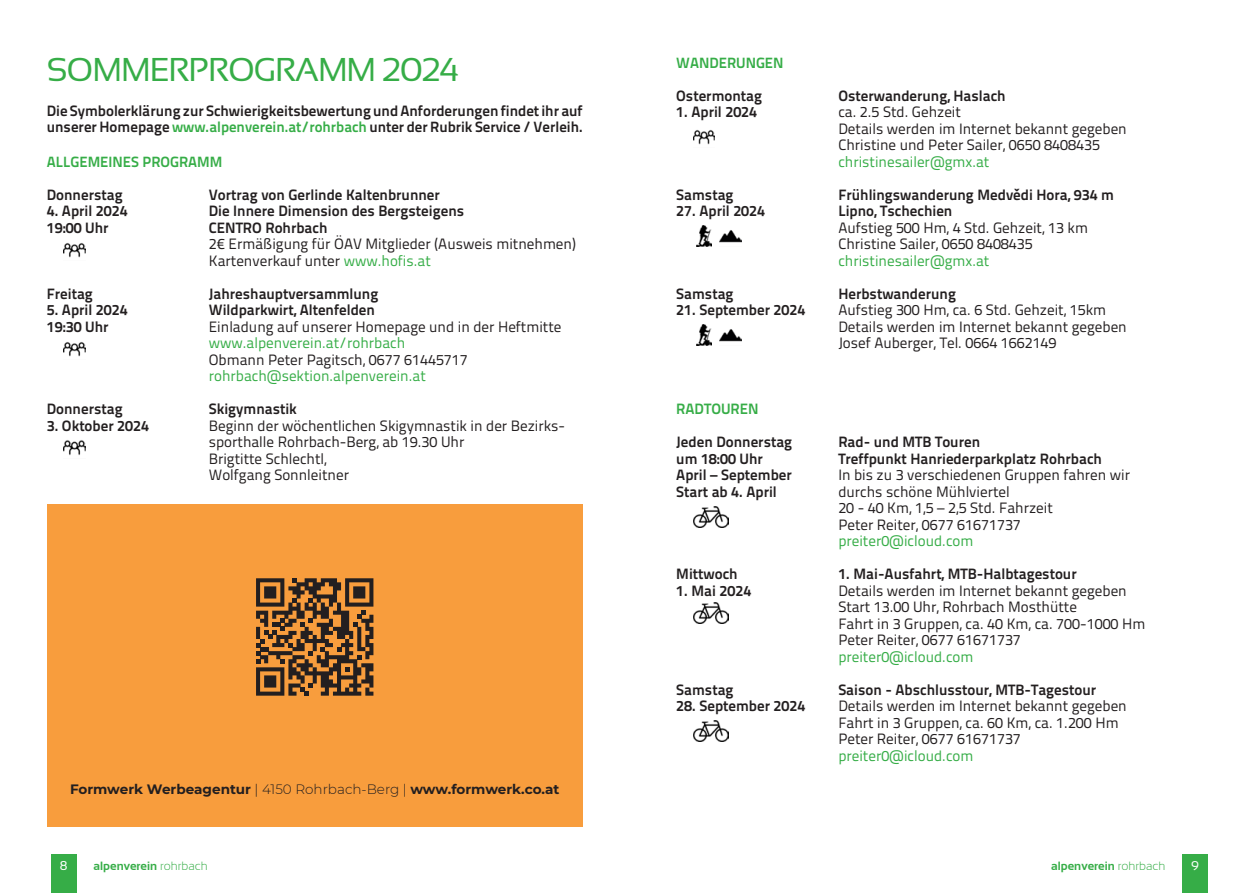
<style>
.page{position:relative;width:1259px;height:893px;background:#fff}
.page>*{position:absolute;margin:0;border:0;box-sizing:border-box;transform-origin:0 0}
.headline_gruen_22pt{font:33px "Sansation";letter-spacing:-.03em;color:#36ad47}
.reinleser_10pt{font:15px/16.5px "Titillium Text 22 L";color:#231f20}
.reinleser_10pt-2{font:700 15px "Titillium Text 22 L";color:#231f20}
.fliesstext_10pt{font:15px "Titillium Text 22 L";color:#231f20}
.fliesstext_10pt-2{font:700 15px "Titillium Text 22 L";color:#231f20}
.reinleser_10pt-3{font:15px "Titillium Text 22 L";color:#36ad47}
.fliesstext_10pt-3{font:15px "Titillium Text 22 L";color:#36ad47}
.fliesstext_10pt-4{font:700 15px "Titillium Text 22 L";color:#36ad47}
.reinleser_10pt-4{font:700 14.85px "Titillium Text 22 L";color:#231f20}
.reinleser_10pt-5{font:700 14.85px "Titillium Text 22 L";color:#36ad47}
.t1{font:700 13.65px "Montserrat";letter-spacing:-.005em;color:#231f20}
.t2{font:12.75px "Sansation";color:#fff}
.t3{font:700 12px "Sansation";color:#36ad47}
.s1{font-size:15px}
.s2{color:#36ad47}
.s3{font-weight:300}
</style>
<div class="page">
<div style="left:51px;top:855px;width:26px;height:38px;background:#36ad47"></div>
<div style="left:1182px;top:855px;width:26px;height:38px;background:#36ad47"></div>
<div style="left:47px;top:504px;width:536px;height:322px;background:#f89d3d"></div>
<svg style="left:256px;top:578px;width:117px;height:118px"></svg>
<img style="left:693px;top:130px;width:21px;height:15px">
<img style="left:64px;top:342px;width:21px;height:15px">
<img style="left:64px;top:440px;width:21px;height:15px">
<img style="left:64px;top:243px;width:21px;height:15px">
<img style="left:696px;top:225px;width:15px;height:22px">
<img style="left:720px;top:230px;width:21px;height:13px">
<img style="left:696px;top:325px;width:15px;height:21px">
<img style="left:720px;top:329px;width:21px;height:13px">
<img style="left:693px;top:506px;width:35px;height:21px">
<img style="left:693px;top:602px;width:35px;height:21px">
<img style="left:693px;top:720px;width:35px;height:22px">
<p class="headline_gruen_22pt" style="left:47px;top:51px;width:414px">SOMMERPROGRAMM 2024</p>
<p class="reinleser_10pt-2" style="left:47px;top:99px;width:537px">Die Symbolerklärung zur Schwierigkeitsbewertung und Anforderungen findet ihr auf</p>
<p class="reinleser_10pt-4" style="left:47px;top:115px;width:537px"><span class="s1">unserer Homepage</span> <span class="s2">www.alpenverein.at/rohrbach</span> unter der Rubrik Service / Verleih.</p>
<p class="reinleser_10pt-5" style="left:47px;top:150px;width:177px">ALLGEMEINES PROGRAMM</p>
<p class="reinleser_10pt-2" style="left:47px;top:183px;width:77px">Donnerstag</p>
<p class="reinleser_10pt-2" style="left:209px;top:183px;width:233px">Vortrag von Gerlinde Kaltenbrunner</p>
<p class="reinleser_10pt-2" style="left:47px;top:199px;width:82px">4. April 2024</p>
<p class="reinleser_10pt-2" style="left:209px;top:199px;width:257px">Die Innere Dimension des Bergsteigens</p>
<p class="reinleser_10pt-2" style="left:47px;top:216px;width:63px">19:00 Uhr</p>
<p class="reinleser_10pt-2" style="left:209px;top:216px;width:120px">CENTRO Rohrbach</p>
<p class="reinleser_10pt" style="left:209px;top:235px;width:369px">2€ Ermäßigung für ÖAV Mitglieder (Ausweis mitnehmen)</p>
<p class="reinleser_10pt" style="left:209px;top:251px;width:223px">Kartenverkauf unter <span class="s2">www.hofis.at</span></p>
<p class="reinleser_10pt-2" style="left:47px;top:282px;width:48px">Freitag</p>
<p class="reinleser_10pt-2" style="left:209px;top:282px;width:171px">Jahreshauptversammlung</p>
<p class="reinleser_10pt-2" style="left:47px;top:298px;width:82px">5. April 2024</p>
<p class="reinleser_10pt-2" style="left:209px;top:298px;width:168px">Wildparkwirt, Altenfelden</p>
<p class="reinleser_10pt-2" style="left:47px;top:315px;width:63px">19:30 Uhr</p>
<p class="reinleser_10pt" style="left:209px;top:317px;width:354px">Einladung auf unserer Homepage und in der Heftmitte</p>
<p class="reinleser_10pt-3" style="left:209px;top:332px;width:198px">www.alpenverein.at/rohrbach</p>
<p class="reinleser_10pt" style="left:209px;top:350px;width:260px">Obmann Peter Pagitsch, 0677 61445717</p>
<p class="reinleser_10pt-3" style="left:209px;top:365px;width:218px">rohrbach@sektion.alpenverein.at</p>
<p class="reinleser_10pt-2" style="left:47px;top:397px;width:77px">Donnerstag</p>
<p class="reinleser_10pt-2" style="left:209px;top:397px;width:90px">Skigymnastik</p>
<p class="reinleser_10pt-2" style="left:47px;top:414px;width:104px">3. Oktober 2024</p>
<p class="reinleser_10pt" style="left:209px;top:416px;width:358px">Beginn der wöchentlichen Skigymnastik in der Bezirks&shy;sporthalle Rohrbach-Berg, ab 19.30 Uhr</p>
<p class="reinleser_10pt" style="left:209px;top:449px;width:119px">Brigtitte Schlechtl,</p>
<p class="reinleser_10pt" style="left:209px;top:466px;width:142px">Wolfgang Sonnleitner</p>
<p class="t1" style="left:70px;top:779px;width:491px">Formwerk Werbeagentur <span class="s3">| 4150 Rohrbach-Berg |</span> www.formwerk.co.at</p>
<p class="reinleser_10pt-5" style="left:676px;top:51px;width:109px">WANDERUNGEN</p>
<p class="reinleser_10pt-2" style="left:676px;top:84px;width:87px">Ostermontag</p>
<p class="reinleser_10pt-2" style="left:838px;top:84px;width:169px">Osterwanderung, Haslach</p>
<p class="reinleser_10pt-2" style="left:676px;top:100px;width:82px">1. April 2024</p>
<p class="reinleser_10pt" style="left:838px;top:103px;width:124px">ca. 2.5 Std. Gehzeit</p>
<p class="reinleser_10pt" style="left:838px;top:119px;width:290px">Details werden im Internet bekannt gegeben</p>
<p class="reinleser_10pt" style="left:838px;top:136px;width:263px">Christine und Peter Sailer, 0650 8408435</p>
<p class="reinleser_10pt-3" style="left:838px;top:150px;width:153px">christinesailer@gmx.at</p>
<p class="reinleser_10pt-2" style="left:676px;top:183px;width:59px">Samstag</p>
<p class="reinleser_10pt-2" style="left:838px;top:183px;width:277px">Frühlingswanderung Medvědi Hora, 934 m</p>
<p class="reinleser_10pt-2" style="left:676px;top:199px;width:90px">27. April 2024</p>
<p class="reinleser_10pt-2" style="left:838px;top:199px;width:116px">Lipno, Tschechien</p>
<p class="reinleser_10pt" style="left:838px;top:218px;width:251px">Aufstieg 500 Hm, 4 Std. Gehzeit, 13 km</p>
<p class="reinleser_10pt" style="left:838px;top:235px;width:196px">Christine Sailer, 0650 8408435</p>
<p class="reinleser_10pt-3" style="left:838px;top:249px;width:153px">christinesailer@gmx.at</p>
<p class="reinleser_10pt-2" style="left:676px;top:282px;width:59px">Samstag</p>
<p class="reinleser_10pt-2" style="left:838px;top:282px;width:119px">Herbstwanderung</p>
<p class="reinleser_10pt-2" style="left:676px;top:298px;width:131px">21. September 2024</p>
<p class="reinleser_10pt" style="left:838px;top:301px;width:269px">Aufstieg 300 Hm, ca. 6 Std. Gehzeit, 15km</p>
<p class="reinleser_10pt" style="left:838px;top:317px;width:290px">Details werden im Internet bekannt gegeben</p>
<p class="reinleser_10pt" style="left:838px;top:334px;width:220px">Josef Auberger, Tel. 0664 1662149</p>
<p class="fliesstext_10pt-4" style="left:676px;top:397px;width:84px">RADTOUREN</p>
<p class="fliesstext_10pt-2" style="left:676px;top:430px;width:117px">Jeden Donnerstag</p>
<p class="fliesstext_10pt-2" style="left:838px;top:430px;width:143px">Rad- und MTB Touren</p>
<p class="fliesstext_10pt-2" style="left:676px;top:447px;width:88px">um 18:00 Uhr</p>
<p class="fliesstext_10pt-2" style="left:838px;top:447px;width:265px">Treffpunkt Hanriederparkplatz Rohrbach</p>
<p class="fliesstext_10pt-2" style="left:676px;top:463px;width:117px">April – September</p>
<p class="fliesstext_10pt" style="left:838px;top:464px;width:293px">In bis zu 3 verschiedenen Gruppen fahren wir</p>
<p class="fliesstext_10pt-2" style="left:676px;top:480px;width:102px">Start ab 4. April</p>
<p class="fliesstext_10pt" style="left:838px;top:480px;width:173px">durchs schöne Mühlviertel</p>
<p class="fliesstext_10pt" style="left:838px;top:497px;width:216px">20 - 40 Km, 1,5 – 2,5 Std. Fahrzeit</p>
<p class="fliesstext_10pt" style="left:838px;top:513px;width:184px">Peter Reiter, 0677 61671737</p>
<p class="fliesstext_10pt-3" style="left:838px;top:530px;width:137px">preiter0@icloud.com</p>
<p class="fliesstext_10pt-2" style="left:676px;top:562px;width:63px">Mittwoch</p>
<p class="fliesstext_10pt-2" style="left:838px;top:562px;width:240px">1. Mai-Ausfahrt, MTB-Halbtagestour</p>
<p class="fliesstext_10pt-2" style="left:676px;top:579px;width:76px">1. Mai 2024</p>
<p class="fliesstext_10pt" style="left:838px;top:579px;width:290px">Details werden im Internet bekannt gegeben</p>
<p class="fliesstext_10pt" style="left:838px;top:596px;width:240px">Start 13.00 Uhr, Rohrbach Mosthütte</p>
<p class="fliesstext_10pt" style="left:838px;top:612px;width:308px">Fahrt in 3 Gruppen, ca. 40 Km, ca. 700-1000 Hm</p>
<p class="fliesstext_10pt" style="left:838px;top:629px;width:184px">Peter Reiter, 0677 61671737</p>
<p class="fliesstext_10pt-3" style="left:838px;top:645px;width:137px">preiter0@icloud.com</p>
<p class="fliesstext_10pt-2" style="left:676px;top:678px;width:59px">Samstag</p>
<p class="fliesstext_10pt-2" style="left:838px;top:678px;width:259px">Saison - Abschlusstour, MTB-Tagestour</p>
<p class="fliesstext_10pt-2" style="left:676px;top:694px;width:131px">28. September 2024</p>
<p class="fliesstext_10pt" style="left:838px;top:695px;width:290px">Details werden im Internet bekannt gegeben</p>
<p class="fliesstext_10pt" style="left:838px;top:711px;width:282px">Fahrt in 3 Gruppen, ca. 60 Km, ca. 1.200 Hm</p>
<p class="fliesstext_10pt" style="left:838px;top:728px;width:184px">Peter Reiter, 0677 61671737</p>
<p class="fliesstext_10pt-3" style="left:838px;top:744px;width:137px">preiter0@icloud.com</p>
<p class="t2" style="left:60px;top:859px;width:9px">8</p>
<p class="t3" style="left:94px;top:859px;width:116px">alpenverein <span class="s3">rohrbach</span></p>
<p class="t3" style="left:1051px;top:859px;width:116px">alpenverein <span class="s3">rohrbach</span></p>
<p class="t2" style="left:1191px;top:859px;width:9px">9</p>
</div>
